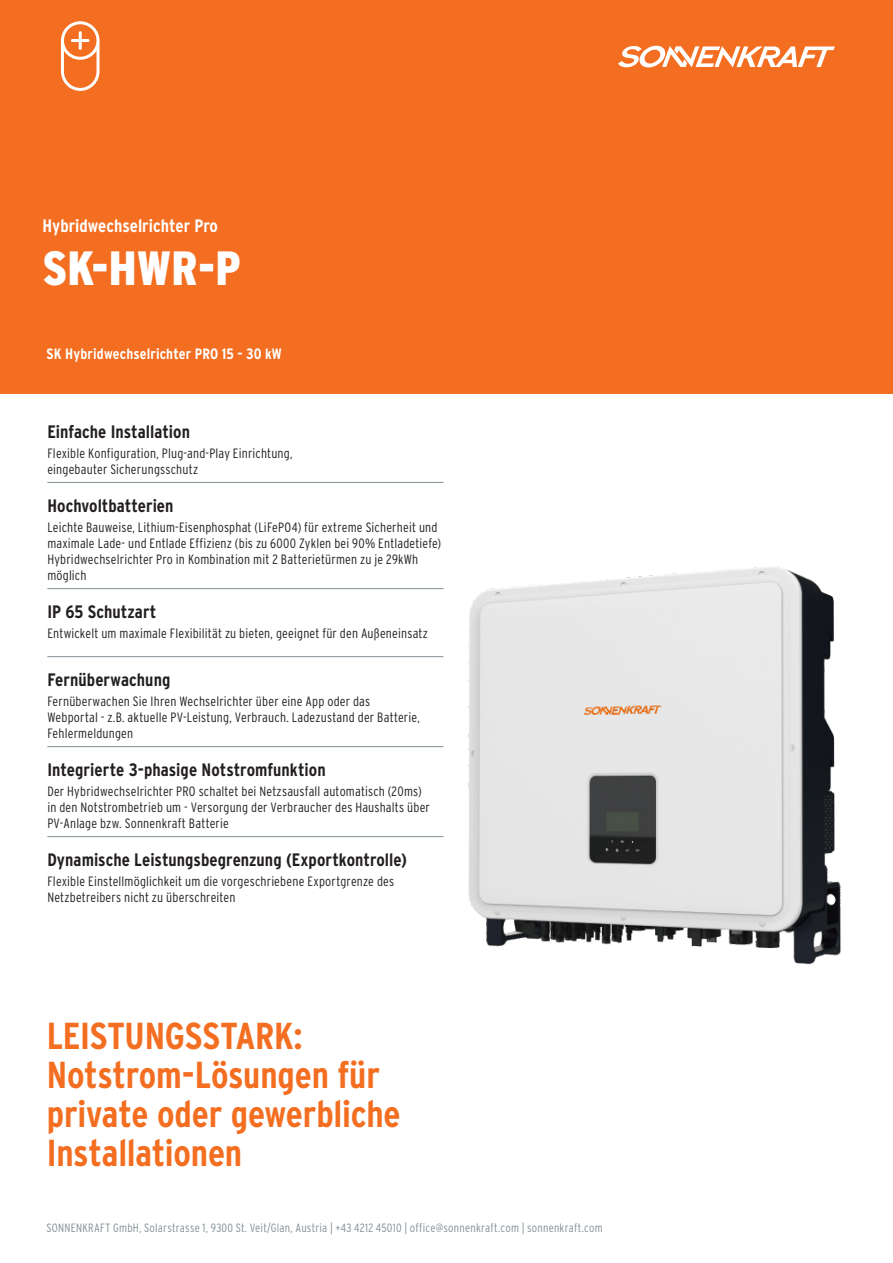
<style>
.page{position:relative;width:893px;height:1263px;background:#fff}
.page>*{position:absolute;margin:0;border:0;box-sizing:border-box;transform-origin:0 0}
.t1{font:900 48px "Interstate Condensed";color:#fff}
.t2{font:700 37.5px/39px "Interstate Condensed";letter-spacing:-.01em;color:#f36e21}
.t3{font:700 18px "Interstate Condensed";color:#231f20}
.t4{font:700 18px "Interstate Condensed";color:#fff}
.t5{font:700 15px "Interstate Condensed";letter-spacing:.01em;color:#fff}
.t6{font:300 13.5px/16.2px "Interstate Condensed";letter-spacing:.01em;color:#231f20}
.t7{font:300 12px "Interstate Condensed";letter-spacing:.02em;color:#828f96}
</style>
<div class="page">
<div style="left:0;top:0;width:893px;height:393px;background:#f36e21"></div>
<svg style="left:618px;top:46px;width:217px;height:21px"></svg>
<svg style="left:61px;top:21px;width:39px;height:70px"></svg>
<hr style="left:47px;top:482px;width:396px;height:1px;background:#828f96">
<hr style="left:47px;top:588px;width:396px;height:1px;background:#828f96">
<hr style="left:47px;top:656px;width:396px;height:1px;background:#828f96">
<hr style="left:47px;top:746px;width:396px;height:1px;background:#828f96">
<hr style="left:47px;top:836px;width:396px;height:1px;background:#828f96">
<img style="left:443px;top:566px;width:398px;height:399px">
<p class="t4" style="left:43px;top:216px;width:177px">Hybridwechselrichter Pro</p>
<p class="t1" style="left:43px;top:241px;width:200px">SK-HWR-P</p>
<p class="t5" style="left:47px;top:345px;width:237px">SK Hybridwechselrichter PRO 15 - 30 kW</p>
<p class="t3" style="left:47px;top:422px;width:144px">Einfache Installation</p>
<p class="t6" style="left:47px;top:445px;width:247px">Flexible Konfiguration, Plug-and-Play Einrichtung, eingebauter Sicherungsschutz</p>
<p class="t3" style="left:47px;top:496px;width:128px">Hochvoltbatterien</p>
<p class="t6" style="left:47px;top:518px;width:395px">Leichte Bauweise, Lithium-Eisenphosphat (LiFePO4) für extreme Sicherheit und maximale Lade- und Entlade Effizienz (bis zu 6000 Zyklen bei 90% Entladetiefe)<br>Hybridwechselrichter Pro in Kombination mit 2 Batterietürmen zu je 29kWh möglich</p>
<p class="t3" style="left:47px;top:602px;width:111px">IP 65 Schutzart</p>
<p class="t6" style="left:47px;top:625px;width:382px">Entwickelt um maximale Flexibilität zu bieten, geeignet für den Außeneinsatz</p>
<p class="t3" style="left:47px;top:670px;width:125px">Fernüberwachung</p>
<p class="t6" style="left:47px;top:693px;width:374px">Fernüberwachen Sie Ihren Wechselrichter über eine App oder das<br>Webportal - z.B. aktuelle PV-Leistung, Verbrauch. Ladezustand der Batterie,<br>Fehlermeldungen</p>
<p class="t3" style="left:47px;top:760px;width:280px">Integrierte 3-phasige Notstromfunktion</p>
<p class="t6" style="left:47px;top:783px;width:384px">Der Hybridwechselrichter PRO schaltet bei Netzsausfall automatisch (20ms) in den Notstrombetrieb um - Versorgung der Verbraucher des Haushalts über<br>PV-Anlage bzw. Sonnenkraft Batterie</p>
<p class="t3" style="left:47px;top:850px;width:361px">Dynamische Leistungsbegrenzung (Exportkontrolle)</p>
<p class="t6" style="left:47px;top:873px;width:348px">Flexible Einstellmöglichkeit um die vorgeschriebene Exportgrenze des<br>Netzbetreibers nicht zu überschreiten</p>
<p class="t2" style="left:47px;top:1016px;width:355px">LEISTUNGSSTARK:<br>Notstrom-Lösungen für private oder gewerbliche<br>Installationen</p>
<p class="t7" style="left:47px;top:1221px;width:558px">SONNENKRAFT GmbH, Solarstrasse 1, 9300 St. Veit/Glan, Austria | +43 4212 45010 | office@sonnenkraft.com | sonnenkraft.com</p>
</div>
